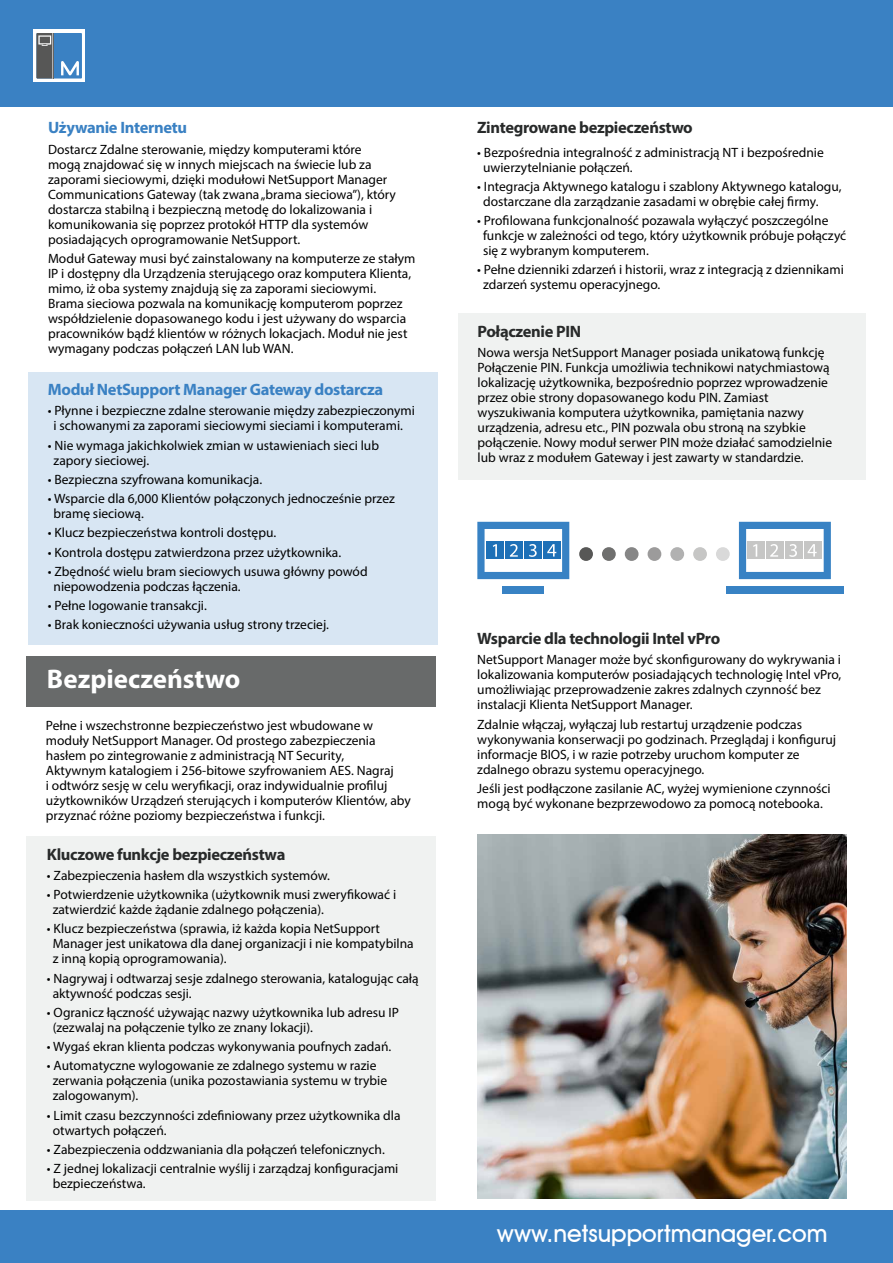
<style>
.page{position:relative;width:893px;height:1263px;background:#fff}
.page>*{position:absolute;margin:0;border:0;box-sizing:border-box;transform-origin:0 0}
.t1{font:700 27px "Myriad Pro";color:#fff}
.t2{font:500 24px "Avant Garde IT Cby BT";color:#fff}
.t3{font:700 16.5px "Myriad Pro";letter-spacing:-.02em;color:#282a2a}
.t4{font:700 16.5px "Myriad Pro";letter-spacing:-.02em;color:#3a81c3}
.t5{font:13.5px/15px "Myriad Pro";color:#000}
</style>
<div class="page">
<div style="left:0;top:0;width:893px;height:106px;background:#3a81c3"></div>
<div style="left:33px;top:30px;width:52px;height:52px;background:#fff"></div>
<div style="left:36px;top:33px;width:46px;height:46px;background:#3a81c3"></div>
<hr style="left:53px;top:33px;width:1px;height:46px;background:#646463">
<svg style="left:61px;top:61px;width:18px;height:14px"></svg>
<svg style="left:36px;top:33px;width:17px;height:46px"></svg>
<div style="left:0;top:1210px;width:893px;height:53px;background:#3a81c3"></div>
<img style="left:477px;top:834px;width:369px;height:365px">
<div style="left:502px;top:587px;width:42px;height:7px;background:#3882c4"></div>
<div style="left:726px;top:587px;width:118px;height:7px;background:#3882c4"></div>
<div style="left:579px;top:547px;width:14px;height:14px;background:#575756;border-radius:50%"></div>
<div style="left:602px;top:547px;width:14px;height:14px;background:#6f6f6e;border-radius:50%"></div>
<div style="left:625px;top:547px;width:13px;height:14px;background:#868686;border-radius:50%"></div>
<div style="left:648px;top:547px;width:13px;height:14px;background:#9c9b9b;border-radius:50%"></div>
<div style="left:670px;top:547px;width:14px;height:14px;background:#b1b1b1;border-radius:50%"></div>
<div style="left:693px;top:547px;width:14px;height:14px;background:#c6c6c5;border-radius:50%"></div>
<div style="left:716px;top:547px;width:14px;height:14px;background:#d9d9d9;border-radius:50%"></div>
<svg style="left:477px;top:522px;width:92px;height:57px"></svg>
<svg style="left:739px;top:522px;width:92px;height:57px"></svg>
<div style="left:458px;top:313px;width:408px;height:166px;background:#f0f2f1"></div>
<div style="left:27px;top:836px;width:409px;height:364px;background:#f0f2f1"></div>
<div style="left:27px;top:656px;width:409px;height:51px;background:#686a6a"></div>
<div style="left:28px;top:372px;width:409px;height:272px;background:#d8e6f3"></div>
<p class="t4" style="left:48px;top:117px;width:141px">Używanie Internetu</p>
<p class="t5" style="left:48px;top:141px;width:349px">Dostarcz Zdalne sterowanie, między komputerami które mogą znajdować się w innych miejscach na świecie lub za zaporami sieciowymi, dzięki modułowi NetSupport Manager Communications Gateway (tak zwana „brama sieciowa”), który dostarcza stabilną i bezpieczną metodę do lokalizowania i komunikowania się poprzez protokół HTTP dla systemów posiadających oprogramowanie NetSupport.</p>
<p class="t5" style="left:48px;top:250px;width:369px">Moduł Gateway musi być zainstalowany na komputerze ze stałym IP i dostępny dla Urządzenia sterującego oraz komputera Klienta, mimo, iż oba systemy znajdują się za zaporami sieciowymi.<br>Brama sieciowa pozwala na komunikację komputerom poprzez współdzielenie dopasowanego kodu i jest używany do wsparcia pracowników bądź klientów w różnych lokacjach. Moduł nie jest wymagany podczas połączeń LAN lub WAN.</p>
<p class="t4" style="left:48px;top:379px;width:337px">Moduł NetSupport Manager Gateway dostarcza</p>
<p class="t5" style="left:48px;top:403px;width:369px;text-align:center">• Płynne i bezpieczne zdalne sterowanie między zabezpieczonymi i schowanymi za zaporami sieciowymi sieciami i komputerami.</p>
<p class="t5" style="left:54px;top:437px;width:327px;text-indent:-6px">• Nie wymaga jakichkolwiek zmian w ustawieniach sieci lub zapory sieciowej.</p>
<p class="t5" style="left:48px;top:472px;width:216px">• Bezpieczna szyfrowana komunikacja.</p>
<p class="t5" style="left:54px;top:491px;width:343px;text-indent:-6px">• Wsparcie dla 6,000 Klientów połączonych jednocześnie przez bramę sieciową.</p>
<p class="t5" style="left:48px;top:525px;width:230px">• Klucz bezpieczeństwa kontroli dostępu.</p>
<p class="t5" style="left:48px;top:544px;width:295px">• Kontrola dostępu zatwierdzona przez użytkownika.</p>
<p class="t5" style="left:54px;top:564px;width:316px;text-indent:-6px">• Zbędność wielu bram sieciowych usuwa główny powód niepowodzenia podczas łączenia.</p>
<p class="t5" style="left:48px;top:598px;width:161px">• Pełne logowanie transakcji.</p>
<p class="t5" style="left:48px;top:617px;width:283px">• Brak konieczności używania usług strony trzeciej.</p>
<h1 class="t1" style="left:47px;top:661px;width:195px">Bezpieczeństwo</h1>
<p class="t5" style="left:46px;top:718px;width:366px">Pełne i wszechstronne bezpieczeństwo jest wbudowane w moduły NetSupport Manager. Od prostego zabezpieczenia hasłem po zintegrowanie z administracją NT Security,<br>Aktywnym katalogiem i 256-bitowe szyfrowaniem AES. Nagraj<br>i odtwórz sesję w celu weryfikacji, oraz indywidualnie profiluj użytkowników Urządzeń sterujących i komputerów Klientów, aby przyznać różne poziomy bezpieczeństwa i funkcji.</p>
<p class="t3" style="left:47px;top:843px;width:240px">Kluczowe funkcje bezpieczeństwa</p>
<p class="t5" style="left:47px;top:868px;width:285px">• Zabezpieczenia hasłem dla wszystkich systemów.</p>
<p class="t5" style="left:53px;top:887px;width:345px;text-indent:-6px">• Potwierdzenie użytkownika (użytkownik musi zweryfikować i zatwierdzić każde żądanie zdalnego połączenia).</p>
<p class="t5" style="left:53px;top:921px;width:362px;text-indent:-6px">• Klucz bezpieczeństwa (sprawia, iż każda kopia NetSupport<br>Manager jest unikatowa dla danej organizacji i nie kompatybilna z inną kopią oprogramowania).</p>
<p class="t5" style="left:53px;top:970px;width:367px;text-indent:-6px">• Nagrywaj i odtwarzaj sesje zdalnego sterowania, katalogując całą aktywność podczas sesji.</p>
<p class="t5" style="left:53px;top:1005px;width:348px;text-indent:-6px">• Ogranicz łączność używając nazwy użytkownika lub adresu IP (zezwalaj na połączenie tylko ze znany lokacji).</p>
<p class="t5" style="left:47px;top:1039px;width:346px">• Wygaś ekran klienta podczas wykonywania poufnych zadań.</p>
<p class="t5" style="left:53px;top:1058px;width:336px;text-indent:-6px">• Automatyczne wylogowanie ze zdalnego systemu w razie zerwania połączenia (unika pozostawiania systemu w trybie zalogowanym).</p>
<p class="t5" style="left:53px;top:1107px;width:349px;text-indent:-6px">• Limit czasu bezczynności zdefiniowany przez użytkownika dla otwartych połączeń.</p>
<p class="t5" style="left:47px;top:1142px;width:339px">• Zabezpieczenia oddzwaniania dla połączeń telefonicznych.</p>
<p class="t5" style="left:53px;top:1161px;width:347px;text-indent:-6px">• Z jednej lokalizacji centralnie wyślij i zarządzaj konfiguracjami bezpieczeństwa.</p>
<p class="t3" style="left:477px;top:117px;width:217px">Zintegrowane bezpieczeństwo</p>
<p class="t5" style="left:483px;top:144px;width:342px;text-indent:-6px">• Bezpośrednia integralność z administracją NT i bezpośrednie uwierzytelnianie połączeń.</p>
<p class="t5" style="left:483px;top:179px;width:360px;text-indent:-6px">• Integracja Aktywnego katalogu i szablony Aktywnego katalogu, dostarczane dla zarządzanie zasadami w obrębie całej firmy.</p>
<p class="t5" style="left:483px;top:213px;width:365px;text-indent:-6px">• Profilowana funkcjonalność pozawala wyłączyć poszczególne funkcje w zależności od tego, który użytkownik próbuje połączyć się z wybranym komputerem.</p>
<p class="t5" style="left:483px;top:262px;width:362px;text-indent:-6px">• Pełne dzienniki zdarzeń i historii, wraz z integracją z dziennikami zdarzeń systemu operacyjnego.</p>
<p class="t3" style="left:478px;top:320px;width:105px">Połączenie PIN</p>
<p class="t5" style="left:478px;top:345px;width:356px">Nowa wersja NetSupport Manager posiada unikatową funkcję Połączenie PIN. Funkcja umożliwia technikowi natychmiastową lokalizację użytkownika, bezpośrednio poprzez wprowadzenie przez obie strony dopasowanego kodu PIN. Zamiast wyszukiwania komputera użytkownika, pamiętania nazwy urządzenia, adresu etc., PIN pozwala obu stroną na szybkie połączenie. Nowy moduł serwer PIN może działać samodzielnie lub wraz z modułem Gateway i jest zawarty w standardzie.</p>
<p class="t3" style="left:477px;top:627px;width:244px">Wsparcie dla technologii Intel vPro</p>
<p class="t5" style="left:477px;top:652px;width:366px">NetSupport Manager może być skonfigurowany do wykrywania i lokalizowania komputerów posiadających technologię Intel vPro, umożliwiając przeprowadzenie zakres zdalnych czynność bez instalacji Klienta NetSupport Manager.</p>
<p class="t5" style="left:477px;top:716px;width:360px">Zdalnie włączaj, wyłączaj lub restartuj urządzenie podczas wykonywania konserwacji po godzinach. Przeglądaj i konfiguruj informacje BIOS, i w razie potrzeby uruchom komputer ze zdalnego obrazu systemu operacyjnego.</p>
<p class="t5" style="left:477px;top:781px;width:355px">Jeśli jest podłączone zasilanie AC, wyżej wymienione czynności mogą być wykonane bezprzewodowo za pomocą notebooka.</p>
<h2 class="t2" style="left:497px;top:1218px;width:332px">www.netsupportmanager.com</h2>
</div>
